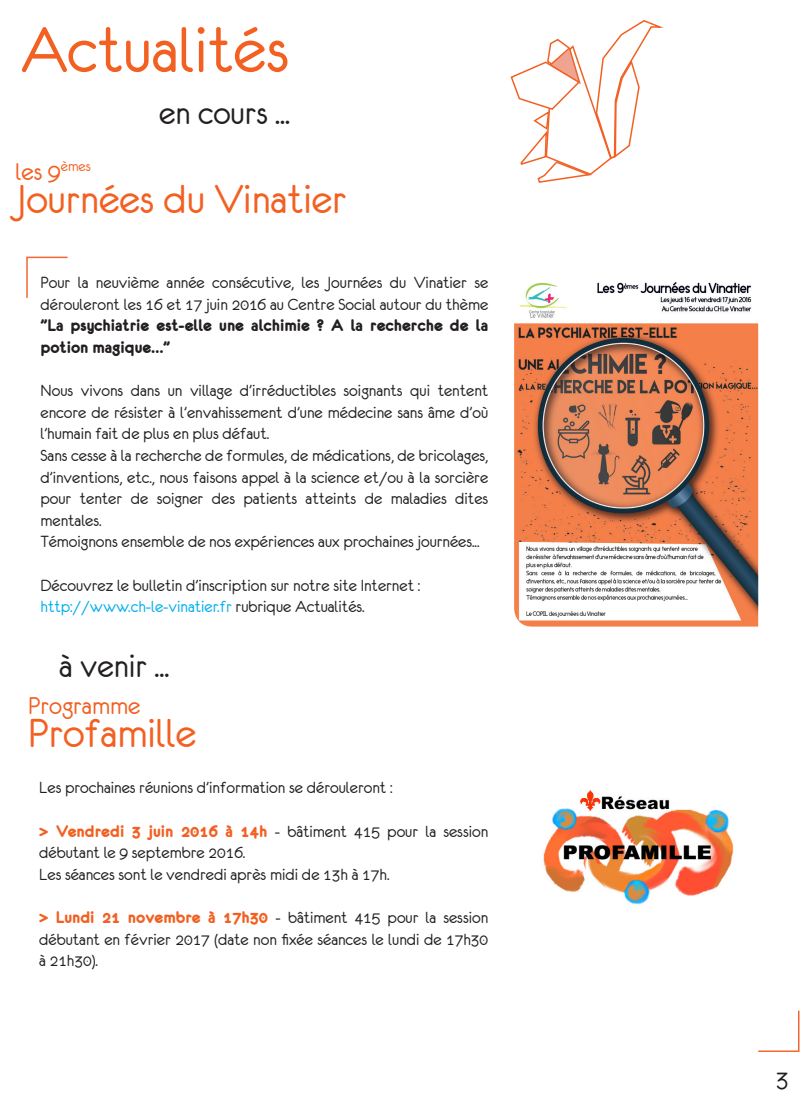
<style>
.page{position:relative;width:808px;height:1106px;background:#fff}
.page>*{position:absolute;margin:0;border:0;box-sizing:border-box;transform-origin:0 0}
.t1{font:72px "Eurofurenceregular";color:#f26022}
.t2{font:45px "Eurofurenceregular";color:#f26022}
.t3{font:36px "Eurofurenceregular";color:#231f20}
.t4{font:27px "Eurofurenceregular";color:#f26022}
.t5{font:27px "Eurofurenceregular";color:#231f20}
.t6{font:18px/21.6px "Eurofurenceregular";color:#231f20;text-align:justify}
.t7{font:18px "Eurofurenceregular";color:#00aeef}
.s1{font-family:"Eurofurencebold"}
.s2{color:#231f20}
.s3{font-family:"Eurofurencebold";color:#f26022}
</style>
<div class="page">
<svg style="left:26px;top:256px;width:42px;height:42px"></svg>
<svg style="left:758px;top:1010px;width:42px;height:42px"></svg>
<svg style="left:510px;top:20px;width:154px;height:163px"></svg>
<img style="left:514px;top:282px;width:244px;height:344px">
<img style="left:543px;top:790px;width:191px;height:115px">
<p class="t1" style="left:20px;top:14px;width:270px">Actualités</p>
<p class="t3" style="left:159px;top:95px;width:132px">en cours ...</p>
<p class="t4" style="left:16px;top:158px;width:77px">les 9<sup>èmes</sup></p>
<p class="t2" style="left:16px;top:176px;width:333px">Journées du Vinatier</p>
<p class="t6" style="left:41px;top:272px;width:449px">Pour la neuvième année consécutive, les Journées du Vinatier se dérouleront les 16 et 17 juin 2016 au Centre Social autour du thème <span class="s1">”La psychiatrie est-elle une alchimie ? A la recherche de la potion magique…”</span></p>
<p class="t6" style="left:41px;top:380px;width:449px">Nous vivons dans un village d’irréductibles soignants qui tentent encore de résister à l’envahissement d’une médecine sans âme d’où l’humain fait de plus en plus défaut.</p>
<p class="t6" style="left:41px;top:444px;width:449px">Sans cesse à la recherche de formules, de médications, de bricolages, d’inventions, etc., nous faisons appel à la science et/ou à la sorcière pour tenter de soigner des patients atteints de maladies dites mentales.</p>
<p class="t6" style="left:41px;top:531px;width:440px">Témoignons ensemble de nos expériences aux prochaines journées...</p>
<p class="t6" style="left:41px;top:574px;width:381px">Découvrez le bulletin d’inscription sur notre site Internet :</p>
<p class="t7" style="left:41px;top:597px;width:326px">http://www.ch-le-vinatier.fr <span class="s2">rubrique Actualités.</span></p>
<p class="t3" style="left:59px;top:648px;width:112px">à venir ...</p>
<p class="t4" style="left:28px;top:691px;width:114px">Programme</p>
<p class="t2" style="left:28px;top:710px;width:170px">Profamille</p>
<p class="t6" style="left:39px;top:777px;width:355px">Les prochaines réunions d’information se dérouleront :</p>
<p class="t6" style="left:39px;top:820px;width:450px"><span class="s3">&gt; Vendredi 3 juin 2016 à 14h</span> - bâtiment 415 pour la session débutant le 9 septembre 2016.</p>
<p class="t6" style="left:39px;top:863px;width:352px">Les séances sont le vendredi après midi de 13h à 17h.</p>
<p class="t6" style="left:39px;top:906px;width:450px"><span class="s3">&gt; Lundi 21 novembre à 17h30</span> - bâtiment 415 pour la session débutant en février 2017 (date non fixée séances le lundi de 17h30 à 21h30).</p>
<p class="t5" style="left:776px;top:1064px;width:14px">3</p>
</div>
